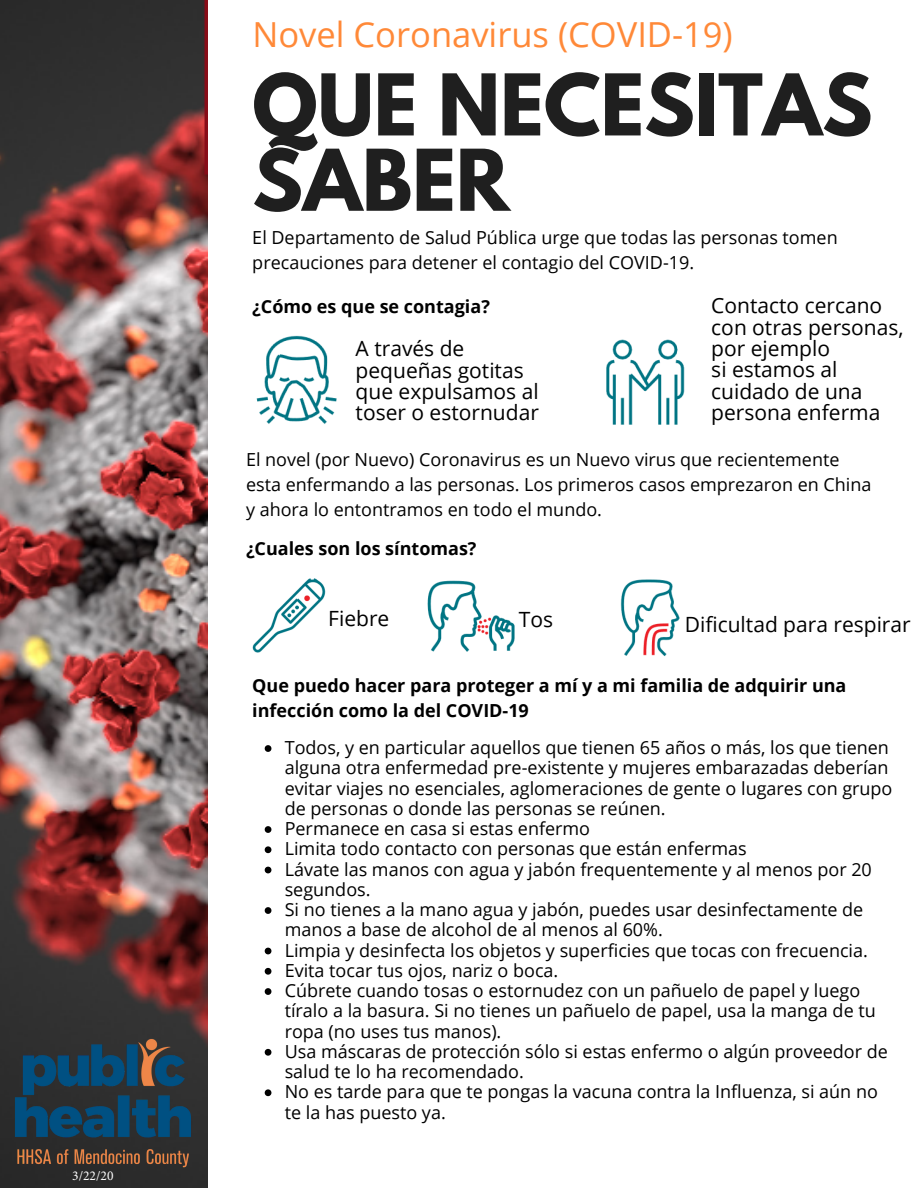
<style>
.page{position:relative;width:918px;height:1188px;background:#fff}
.page>*{position:absolute;margin:0;border:0;box-sizing:border-box;transform-origin:0 0}
.t1{font:700 75.3px/75.3px "League Spartan";color:#1f1f1f}
.t2{font:34.5px "Open Sans";color:#ff8938}
.t3{font:21px/21.3px "Open Sans";color:#000}
.t4{font:18px/20.2px "Open Sans";color:#000}
.t5{font:700 18px/24.8px "Open Sans";color:#000}
.t6{font:13.5px "Minion Pro";color:#fff}
</style>
<div class="page">
<img style="left:0;top:0;width:207px;height:1188px">
<img style="left:256px;top:335px;width:81px;height:89px">
<img style="left:606px;top:339px;width:79px;height:86px">
<img style="left:252px;top:578px;width:74px;height:75px">
<img style="left:428px;top:580px;width:87px;height:72px">
<img style="left:620px;top:579px;width:60px;height:77px">
<svg style="left:265px;top:745px;width:6px;height:7px"></svg>
<svg style="left:265px;top:826px;width:6px;height:7px"></svg>
<svg style="left:265px;top:846px;width:6px;height:7px"></svg>
<svg style="left:265px;top:867px;width:6px;height:6px"></svg>
<svg style="left:265px;top:907px;width:6px;height:7px"></svg>
<svg style="left:265px;top:948px;width:6px;height:6px"></svg>
<svg style="left:265px;top:968px;width:6px;height:7px"></svg>
<svg style="left:265px;top:988px;width:6px;height:7px"></svg>
<svg style="left:265px;top:1049px;width:6px;height:7px"></svg>
<svg style="left:265px;top:1089px;width:6px;height:7px"></svg>
<img style="left:0;top:1037px;width:208px;height:143px">
<p class="t6" style="left:72px;top:1167px;width:43px">3/22/20</p>
<h2 class="t2" style="left:252px;top:10px;width:482px">Novel Coronavirus (COVID-19)</h2>
<h1 class="t1" style="left:252px;top:77px;width:622px">QUE NECESITAS<br>SABER</h1>
<p class="t4" style="left:252px;top:225px;width:587px;line-height:24.8px">El Departamento de Salud Pública urge que todas las personas tomen precauciones para detener el contagio del COVID-19.</p>
<p class="t5" style="left:252px;top:294px;width:239px">¿Cómo es que se contagia?</p>
<p class="t3" style="left:356px;top:337px;width:185px">A través de pequeñas gotitas que expulsamos al toser o estornudar</p>
<p class="t3" style="left:711px;top:295px;width:194px">Contacto cercano con otras personas, por ejemplo<br>si estamos al cuidado de una persona enferma</p>
<p class="t4" style="left:246px;top:447px;width:627px;line-height:24.8px">El novel (por Nuevo) Coronavirus es un Nuevo virus que recientemente esta enfermando a las personas. Los primeros casos emprezaron en China y ahora lo entontramos en todo el mundo.</p>
<p class="t5" style="left:246px;top:535px;width:232px">¿Cuales son los síntomas?</p>
<p class="t3" style="left:328px;top:607px;width:63px">Fiebre</p>
<p class="t3" style="left:519px;top:608px;width:36px">Tos</p>
<p class="t3" style="left:685px;top:613px;width:227px">Dificultad para respirar</p>
<p class="t5" style="left:252px;top:672px;width:596px">Que puedo hacer para proteger a mí y a mi familia de adquirir una infección como la del COVID-19</p>
<p class="t4" style="left:285px;top:737px;width:609px">Todos, y en particular aquellos que tienen 65 años o más, los que tienen alguna otra enfermedad pre-existente y mujeres embarazadas deberían evitar viajes no esenciales, aglomeraciones de gente o lugares con grupo de personas o donde las personas se reúnen.<br>Permanece en casa si estas enfermo<br>Limita todo contacto con personas que están enfermas<br>Lávate las manos con agua y jabón frequentemente y al menos por 20 segundos.<br>Si no tienes a la mano agua y jabón, puedes usar desinfectamente de manos a base de alcohol de al menos al 60%.<br>Limpia y desinfecta los objetos y superficies que tocas con frecuencia.<br>Evita tocar tus ojos, nariz o boca.<br>Cúbrete cuando tosas o estornudez con un pañuelo de papel y luego tíralo a la basura. Si no tienes un pañuelo de papel, usa la manga de tu ropa (no uses tus manos).<br>Usa máscaras de protección sólo si estas enfermo o algún proveedor de salud te lo ha recomendado.<br>No es tarde para que te pongas la vacuna contra la Influenza, si aún no te la has puesto ya.</p>
</div>
